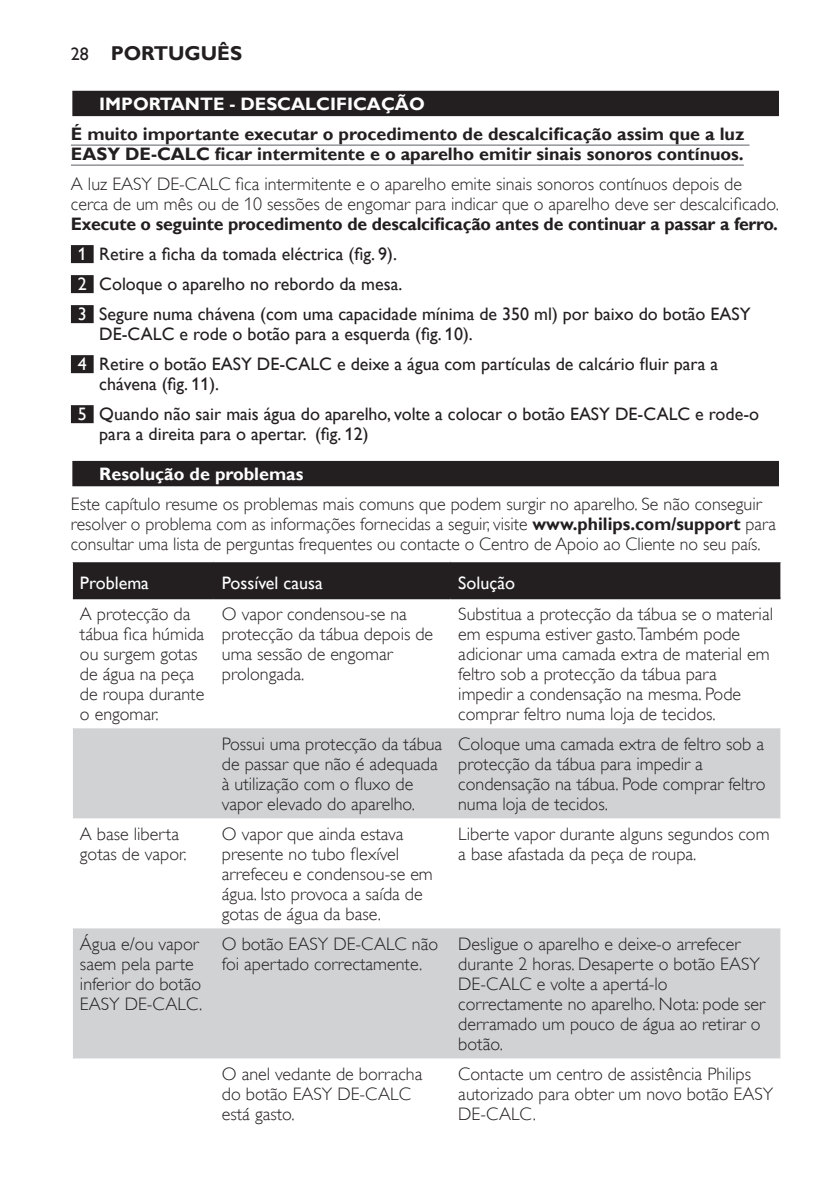
<style>
.page{position:relative;width:840px;height:1191px;background:#fff}
.page>*{position:absolute;margin:0;border:0;box-sizing:border-box;transform-origin:0 0}
.t1{font:700 20px "Gill Sans Alt One WGL";color:#231f20}
.t2{font:18px/20px "Gill Sans Alt One WGL Light";color:#231f20}
.t3{font:18px/30px "Gill Sans Alt One WGL";color:#231f20}
.t4{font:700 18px/20px "Gill Sans Alt One WGL";color:#231f20}
.t5{font:700 18px "Gill Sans Alt One WGL";color:#fff}
.t6{font:18px "Gill Sans Alt One WGL";color:#fff}
.s1{font-weight:400;font-size:18px}
.s2{font-weight:700}
.s3{color:#fff}
.s4{font-family:"Gill Sans Alt One WGL";font-weight:700}
</style>
<div class="page">
<div style="left:71px;top:90px;width:709px;height:28px;background:#e4e3e3"></div>
<div style="left:72px;top:91px;width:706px;height:25px;background:#231f20"></div>
<hr style="left:71px;top:144px;width:678px;height:2px;background:#939598">
<hr style="left:71px;top:164px;width:672px;height:2px;background:#939598">
<div style="left:71px;top:245px;width:23px;height:18px;background:#231f20"></div>
<div style="left:71px;top:275px;width:23px;height:18px;background:#231f20"></div>
<div style="left:71px;top:305px;width:23px;height:18px;background:#231f20"></div>
<div style="left:71px;top:355px;width:23px;height:18px;background:#231f20"></div>
<div style="left:71px;top:405px;width:23px;height:18px;background:#231f20"></div>
<div style="left:71px;top:460px;width:709px;height:28px;background:#c0bfc0"></div>
<div style="left:72px;top:461px;width:706px;height:25px;background:#231f20"></div>
<div style="left:73px;top:562px;width:707px;height:35px;background:#231f20"></div>
<svg style="left:73px;top:728px;width:707px;height:330px;fill:#d1d2d4"></svg>
<hr style="left:73px;top:597px;width:141px;height:2px;background:#231f20">
<hr style="left:214px;top:597px;width:236px;height:2px;background:#231f20">
<hr style="left:450px;top:597px;width:330px;height:2px;background:#231f20">
<p class="t1" style="left:71px;top:40px;width:172px"><span class="s1">28</span> PORTUGUÊS</p>
<p class="t5" style="left:99px;top:92px;width:327px">IMPORTANTE - DESCALCIFICAÇÃO</p>
<p class="t4" style="left:71px;top:124px;width:674px">É muito importante executar o procedimento de descalcificação assim que a luz<br>EASY DE-CALC ficar intermitente e o aparelho emitir sinais sonoros contínuos.</p>
<p class="t2" style="left:71px;top:174px;width:709px">A luz EASY DE-CALC fica intermitente e o aparelho emite sinais sonoros contínuos depois de cerca de um mês ou de 10 sessões de engomar para indicar que o aparelho deve ser descalcificado.</p>
<p class="t3" style="left:78px;top:209px;width:701px;text-indent:-7px"><span class="s2">Execute o seguinte procedimento de descalcificação antes de continuar a passar a ferro.<br></span><span class="s3">1</span> Retire a ficha da tomada eléctrica (fig. 9).<br><span class="s3">2</span> Coloque o aparelho no rebordo da mesa.<br><span class="s3">3</span> Segure numa chávena (com uma capacidade mínima de 350 ml) por baixo do botão EASY</p>
<p class="t3" style="left:78px;top:319px;width:641px;text-indent:22px">DE-CALC e rode o botão para a esquerda (fig. 10).<br><span class="s3">4</span> Retire o botão EASY DE-CALC e deixe a água com partículas de calcário fluir para a</p>
<p class="t3" style="left:78px;top:369px;width:682px;text-indent:22px">chávena (fig. 11).<br><span class="s3">5</span> Quando não sair mais água do aparelho, volte a colocar o botão EASY DE-CALC e rode-o</p>
<p class="t3" style="left:99px;top:419px;width:270px">para a direita para o apertar. (fig. 12)</p>
<p class="t5" style="left:99px;top:462px;width:205px">Resolução de problemas</p>
<p class="t2" style="left:71px;top:494px;width:706px">Este capítulo resume os problemas mais comuns que podem surgir no aparelho. Se não conseguir resolver o problema com as informações fornecidas a seguir, visite <span class="s4">www.philips.com/support</span> para consultar uma lista de perguntas frequentes ou contacte o Centro de Apoio ao Cliente no seu país.</p>
<p class="t6" style="left:80px;top:571px;width:70px">Problema</p>
<p class="t6" style="left:222px;top:571px;width:102px">Possível causa</p>
<p class="t6" style="left:458px;top:571px;width:58px">Solução</p>
<p class="t2" style="left:80px;top:604px;width:126px">A protecção da tábua fica húmida ou surgem gotas de água na peça de roupa durante o engomar.</p>
<p class="t2" style="left:222px;top:604px;width:213px">O vapor condensou-se na protecção da tábua depois de uma sessão de engomar prolongada.</p>
<p class="t2" style="left:458px;top:604px;width:316px">Substitua a protecção da tábua se o material em espuma estiver gasto.Também pode adicionar uma camada extra de material em feltro sob a protecção da tábua para impedir a condensação na mesma. Pode comprar feltro numa loja de tecidos.</p>
<p class="t2" style="left:222px;top:734px;width:222px">Possui uma protecção da tábua de passar que não é adequada à utilização com o fluxo de vapor elevado do aparelho.</p>
<p class="t2" style="left:458px;top:734px;width:309px">Coloque uma camada extra de feltro sob a protecção da tábua para impedir a condensação na tábua. Pode comprar feltro numa loja de tecidos.</p>
<p class="t2" style="left:80px;top:824px;width:108px">A base liberta gotas de vapor.</p>
<p class="t2" style="left:222px;top:824px;width:212px">O vapor que ainda estava presente no tubo flexível arrefeceu e condensou-se em água. Isto provoca a saída de gotas de água da base.</p>
<p class="t2" style="left:458px;top:824px;width:312px">Liberte vapor durante alguns segundos com a base afastada da peça de roupa.</p>
<p class="t2" style="left:80px;top:934px;width:124px">Água e/ou vapor saem pela parte inferior do botão<br>EASY DE-CALC.</p>
<p class="t2" style="left:222px;top:934px;width:218px">O botão EASY DE-CALC não foi apertado correctamente.</p>
<p class="t2" style="left:458px;top:934px;width:308px">Desligue o aparelho e deixe-o arrefecer durante 2 horas. Desaperte o botão EASY<br>DE-CALC e volte a apertá-lo correctamente no aparelho. Nota: pode ser derramado um pouco de água ao retirar o botão.</p>
<p class="t2" style="left:222px;top:1064px;width:202px">O anel vedante de borracha do botão EASY DE-CALC está gasto.</p>
<p class="t2" style="left:458px;top:1064px;width:316px">Contacte um centro de assistência Philips autorizado para obter um novo botão EASY<br>DE-CALC.</p>
</div>
